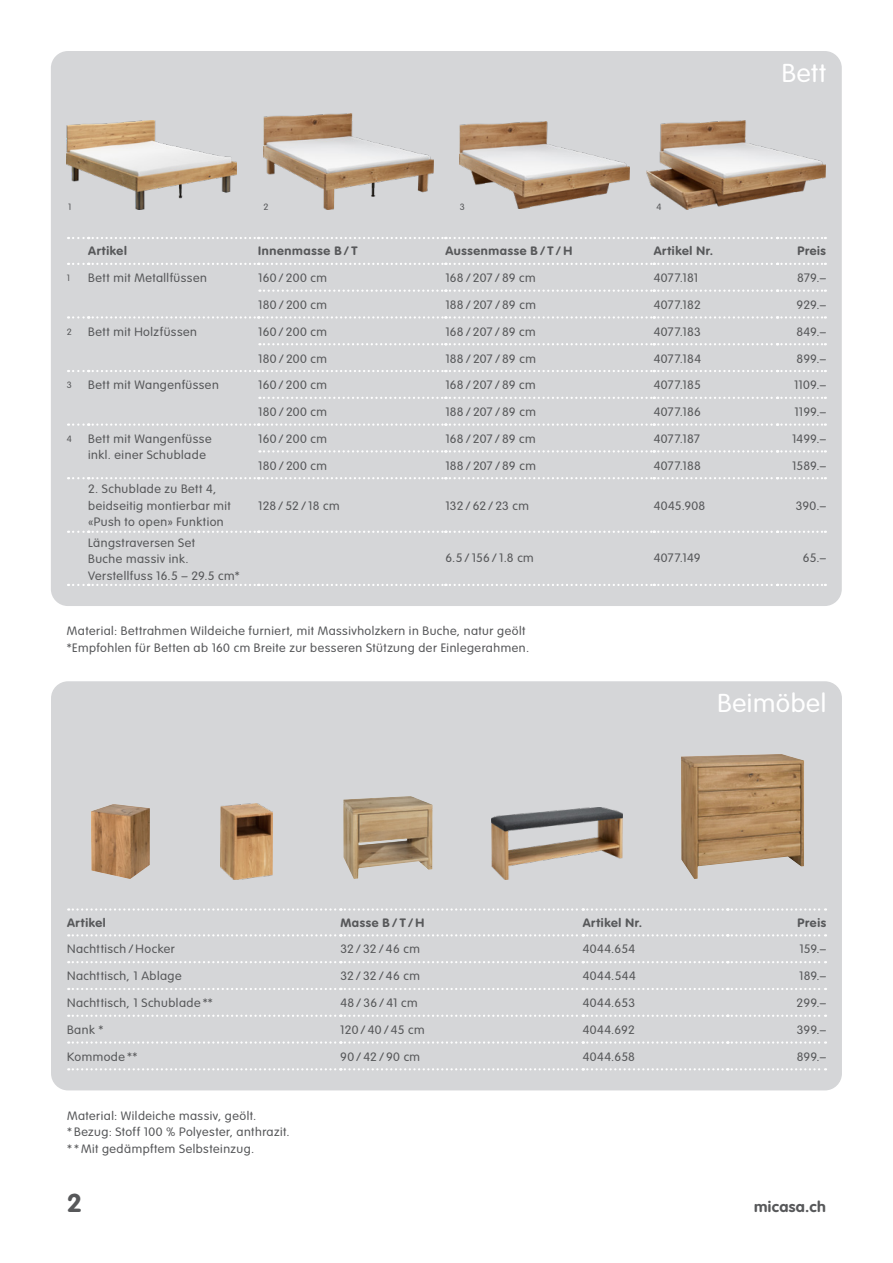
<style>
.page{position:relative;width:893px;height:1263px;background:#fff}
.page>*{position:absolute;margin:0;border:0;box-sizing:border-box;transform-origin:0 0}
.t1{font:300 25.5px "VAG Rounded";letter-spacing:.025em;color:#fff;scale:1.05 1}
.t2{font:700 25.5px "VAG Rounded";color:#57585a;scale:1.05 1}
.t3{font:700 15px "VAG Rounded";letter-spacing:.02em;color:#57585a;scale:1.05 1}
.t4{font:300 12px/16.5px "VAG Rounded";letter-spacing:.035em;color:#57585a;scale:1.05 1}
.t5{font:300 12px "VAG Rounded";letter-spacing:.01em;color:#57585a;scale:1.05 1}
.t6{font:700 12px "VAG Rounded";letter-spacing:.05em;color:#57585a;scale:1.05 1}
.t7{font:300 9px "VAG Rounded";color:#57585a;scale:1.05 1}
</style>
<div class="page">
<div style="left:51px;top:51px;width:791px;height:555px;background:#d5d6d8;border-radius:17px"></div>
<div style="left:51px;top:681px;width:791px;height:409px;background:#d5d6d8;border-radius:17px"></div>
<img style="left:67px;top:120px;width:170px;height:89px">
<img style="left:460px;top:121px;width:170px;height:88px">
<img style="left:646px;top:120px;width:180px;height:89px">
<img style="left:220px;top:803px;width:53px;height:76px">
<img style="left:681px;top:754px;width:123px;height:125px">
<img style="left:91px;top:804px;width:59px;height:75px">
<img style="left:343px;top:796px;width:90px;height:83px">
<img style="left:491px;top:807px;width:131px;height:72px">
<img style="left:263px;top:114px;width:170px;height:95px">
<svg style="left:68px;top:263px;width:758px;height:2px"></svg>
<svg style="left:259px;top:289px;width:567px;height:3px"></svg>
<svg style="left:68px;top:316px;width:758px;height:3px"></svg>
<svg style="left:259px;top:343px;width:567px;height:2px"></svg>
<svg style="left:68px;top:370px;width:758px;height:2px"></svg>
<svg style="left:259px;top:397px;width:567px;height:2px"></svg>
<svg style="left:68px;top:423px;width:758px;height:3px"></svg>
<svg style="left:259px;top:450px;width:567px;height:2px"></svg>
<svg style="left:68px;top:477px;width:758px;height:2px"></svg>
<svg style="left:68px;top:531px;width:758px;height:2px"></svg>
<svg style="left:68px;top:584px;width:758px;height:2px"></svg>
<svg style="left:68px;top:237px;width:758px;height:2px"></svg>
<svg style="left:68px;top:934px;width:758px;height:2px"></svg>
<svg style="left:68px;top:961px;width:758px;height:2px"></svg>
<svg style="left:68px;top:988px;width:758px;height:2px"></svg>
<svg style="left:68px;top:1015px;width:758px;height:2px"></svg>
<svg style="left:68px;top:1041px;width:758px;height:3px"></svg>
<svg style="left:68px;top:1068px;width:758px;height:2px"></svg>
<svg style="left:68px;top:908px;width:758px;height:3px"></svg>
<p class="t7" style="left:68px;top:201px;width:5px">1</p>
<p class="t7" style="left:263px;top:201px;width:6px">2</p>
<p class="t7" style="left:460px;top:201px;width:6px">3</p>
<p class="t7" style="left:656px;top:201px;width:6px">4</p>
<h1 class="t1" style="left:782px;top:58px;width:44px">Bett</h1>
<p class="t6" style="left:88px;top:244px;width:38px">Artikel</p>
<p class="t6" style="left:258px;top:244px;width:96px">Innenmasse B / T</p>
<p class="t6" style="left:445px;top:244px;width:122px">Aussenmasse B / T / H</p>
<p class="t6" style="left:654px;top:244px;width:58px">Artikel Nr.</p>
<p class="t6" style="left:797px;top:244px;width:29px">Preis</p>
<p class="t7" style="left:67px;top:273px;width:5px">1</p>
<p class="t4" style="left:88px;top:269px;width:115px">Bett mit Metallfüssen</p>
<p class="t4" style="left:258px;top:269px;width:67px">160 / 200 cm</p>
<p class="t5" style="left:445px;top:271px;width:88px">168 / 207 / 89 cm</p>
<p class="t4" style="left:654px;top:269px;width:44px">4077.181</p>
<p class="t4" style="left:797px;top:269px;width:29px">879.–</p>
<p class="t4" style="left:258px;top:296px;width:67px">180 / 200 cm</p>
<p class="t5" style="left:445px;top:298px;width:88px">188 / 207 / 89 cm</p>
<p class="t4" style="left:654px;top:296px;width:46px">4077.182</p>
<p class="t4" style="left:796px;top:296px;width:30px">929.–</p>
<p class="t7" style="left:67px;top:326px;width:6px">2</p>
<p class="t4" style="left:88px;top:323px;width:105px">Bett mit Holzfüssen</p>
<p class="t4" style="left:258px;top:323px;width:67px">160 / 200 cm</p>
<p class="t5" style="left:445px;top:324px;width:88px">168 / 207 / 89 cm</p>
<p class="t4" style="left:654px;top:323px;width:46px">4077.183</p>
<p class="t4" style="left:796px;top:323px;width:30px">849.–</p>
<p class="t4" style="left:258px;top:350px;width:67px">180 / 200 cm</p>
<p class="t5" style="left:445px;top:351px;width:88px">188 / 207 / 89 cm</p>
<p class="t4" style="left:654px;top:350px;width:47px">4077.184</p>
<p class="t4" style="left:797px;top:350px;width:30px">899.–</p>
<p class="t7" style="left:67px;top:380px;width:6px">3</p>
<p class="t4" style="left:88px;top:377px;width:126px">Bett mit Wangenfüssen</p>
<p class="t4" style="left:258px;top:377px;width:67px">160 / 200 cm</p>
<p class="t5" style="left:445px;top:378px;width:88px">168 / 207 / 89 cm</p>
<p class="t4" style="left:654px;top:377px;width:46px">4077.185</p>
<p class="t4" style="left:794px;top:377px;width:32px">1109.–</p>
<p class="t4" style="left:258px;top:404px;width:67px">180 / 200 cm</p>
<p class="t5" style="left:445px;top:405px;width:88px">188 / 207 / 89 cm</p>
<p class="t4" style="left:654px;top:404px;width:46px">4077.186</p>
<p class="t4" style="left:794px;top:404px;width:32px">1199.–</p>
<p class="t7" style="left:67px;top:433px;width:6px">4</p>
<p class="t4" style="left:88px;top:430px;width:119px">Bett mit Wangenfüsse inkl. einer Schublade</p>
<p class="t4" style="left:258px;top:430px;width:67px">160 / 200 cm</p>
<p class="t5" style="left:445px;top:432px;width:88px">168 / 207 / 89 cm</p>
<p class="t4" style="left:654px;top:430px;width:46px">4077.187</p>
<p class="t4" style="left:792px;top:430px;width:34px">1499.–</p>
<p class="t4" style="left:258px;top:457px;width:67px">180 / 200 cm</p>
<p class="t5" style="left:445px;top:459px;width:88px">188 / 207 / 89 cm</p>
<p class="t4" style="left:654px;top:457px;width:46px">4077.188</p>
<p class="t4" style="left:792px;top:457px;width:34px">1589.–</p>
<p class="t4" style="left:88px;top:481px;width:137px">2. Schublade zu Bett 4, beidseitig montierbar mit «Push to open» Funktion</p>
<p class="t4" style="left:258px;top:497px;width:79px">128 / 52 / 18 cm</p>
<p class="t4" style="left:445px;top:497px;width:81px">132 / 62 / 23 cm</p>
<p class="t4" style="left:654px;top:497px;width:51px">4045.908</p>
<p class="t4" style="left:796px;top:497px;width:30px">390.–</p>
<p class="t4" style="left:88px;top:534px;width:146px">Längstraversen Set<br>Buche massiv ink.<br>Verstellfuss 16.5 – 29.5 cm*</p>
<p class="t4" style="left:445px;top:549px;width:86px">6.5 / 156 / 1.8 cm</p>
<p class="t4" style="left:654px;top:549px;width:46px">4077.149</p>
<p class="t4" style="left:803px;top:549px;width:24px">65.–</p>
<p class="t4" style="left:67px;top:623px;width:442px">Material: Bettrahmen Wildeiche furniert, mit Massivholzkern in Buche, natur geölt *Empfohlen für Betten ab 160 cm Breite zur besseren Stützung der Einlegerahmen.</p>
<h1 class="t1" style="left:717px;top:689px;width:105px">Beimöbel</h1>
<p class="t6" style="left:67px;top:915px;width:38px">Artikel</p>
<p class="t6" style="left:340px;top:915px;width:82px">Masse B/T/H</p>
<p class="t6" style="left:583px;top:915px;width:58px">Artikel Nr.</p>
<p class="t6" style="left:798px;top:915px;width:29px">Preis</p>
<p class="t4" style="left:67px;top:941px;width:104px">Nachttisch /Hocker</p>
<p class="t4" style="left:340px;top:941px;width:77px">32/32/46 cm</p>
<p class="t4" style="left:583px;top:941px;width:52px">4044.654</p>
<p class="t4" style="left:799px;top:941px;width:27px">159.–</p>
<p class="t4" style="left:67px;top:968px;width:111px">Nachttisch, 1 Ablage</p>
<p class="t4" style="left:340px;top:968px;width:77px">32/32/46 cm</p>
<p class="t4" style="left:583px;top:968px;width:52px">4044.544</p>
<p class="t4" style="left:799px;top:968px;width:27px">189.–</p>
<p class="t4" style="left:67px;top:994px;width:140px">Nachttisch, 1 Schublade **</p>
<p class="t4" style="left:340px;top:994px;width:75px">48/36/41 cm</p>
<p class="t4" style="left:583px;top:994px;width:51px">4044.653</p>
<p class="t4" style="left:797px;top:994px;width:30px">299.–</p>
<p class="t4" style="left:67px;top:1021px;width:36px">Bank *</p>
<p class="t4" style="left:340px;top:1021px;width:82px">120 / 40 / 45 cm</p>
<p class="t4" style="left:583px;top:1021px;width:51px">4044.692</p>
<p class="t4" style="left:797px;top:1021px;width:29px">399.–</p>
<p class="t4" style="left:67px;top:1048px;width:68px">Kommode **</p>
<p class="t4" style="left:340px;top:1048px;width:78px">90/42/90 cm</p>
<p class="t4" style="left:583px;top:1048px;width:51px">4044.658</p>
<p class="t4" style="left:797px;top:1048px;width:30px">899.–</p>
<p class="t4" style="left:67px;top:1107px;width:213px">Material: Wildeiche massiv, geölt.<br>* Bezug: Stoff 100 % Polyester, anthrazit. ** Mit gedämpftem Selbsteinzug.</p>
<h1 class="t2" style="left:67px;top:1188px;width:16px">2</h1>
<p class="t3" style="left:754px;top:1198px;width:70px">micasa.ch</p>
</div>
